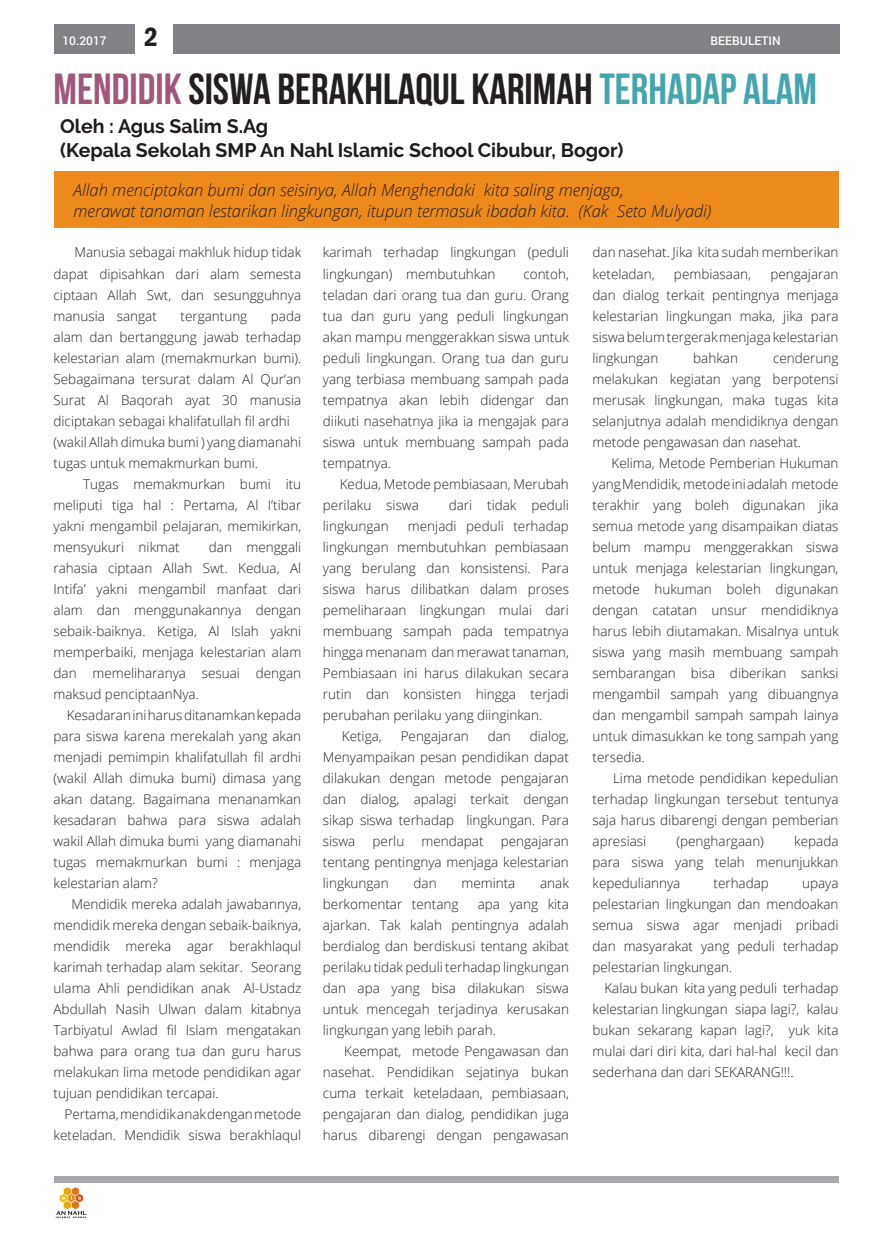
<style>
.page{position:relative;width:893px;height:1234px;background:#fff}
.page>*{position:absolute;margin:0;border:0;box-sizing:border-box;transform-origin:0 0}
.t1{font:700 43.5px "Bebas Neue";color:#231f20}
.t2{font:600 condensed 27px "Franklin Gothic";color:#231f20}
.t3{font:700 19.5px "Raleway";color:#1f1a1c}
.t4{font:italic 300 16.5px "Open Sans";color:#231f20}
.t5{font:300 13.5px/21px "Open Sans";color:#231f20;text-align:justify}
.t6{font:500 12px "Roboto";color:#fff}
.s1{color:#a1577b}
.s2{color:#44a5ae}
</style>
<div class="page">
<img style="left:55px;top:1187px;width:32px;height:32px">
<div style="left:54px;top:24px;width:785px;height:30px;background:#808285"></div>
<div style="left:135px;top:20px;width:38px;height:34px;background:#fff"></div>
<div style="left:54px;top:1176px;width:785px;height:6px;background:#a8a9ad"></div>
<div style="left:54px;top:172px;width:784px;height:56px;background:#ed8a1c"></div>
<p class="t6" style="left:63px;top:33px;width:46px">10.2017</p>
<p class="t2" style="left:144px;top:19px;width:15px">2</p>
<p class="t6" style="left:711px;top:33px;width:71px">BEEBULETIN</p>
<p class="t1" style="left:54px;top:65px;width:765px"><span class="s1">MENDIDIK</span> SISWA BERAKHLAQUL KARIMAH <span class="s2">TERHADAP ALAM</span></p>
<p class="t3" style="left:60px;top:115px;width:210px">Oleh : Agus Salim S.Ag</p>
<p class="t3" style="left:60px;top:139px;width:565px">(Kepala Sekolah SMP An Nahl Islamic School Cibubur, Bogor)</p>
<p class="t4" style="left:73px;top:179px;width:552px">Allah menciptakan bumi dan seisinya, Allah Menghendaki kita saling menjaga,</p>
<p class="t4" style="left:73px;top:200px;width:639px">merawat tanaman lestarikan lingkungan, itupun termasuk ibadah kita. (Kak Seto Mulyadi)</p>
<p class="t5" style="left:54px;top:242px;width:249px;text-indent:21px">Manusia sebagai makhluk hidup tidak dapat dipisahkan dari alam semesta ciptaan Allah Swt, dan sesungguhnya manusia sangat</p>
<p class="t5" style="left:54px;top:305px;width:249px;text-indent:217px">pada alam dan bertanggung jawab terhadap kelestarian alam (memakmurkan bumi).<br>Sebagaimana tersurat dalam Al Qur’an Surat Al Baqorah ayat 30 manusia diciptakan sebagai khalifatullah fil ardhi</p>
<p class="t5" style="left:54px;top:431px;width:249px">(wakil Allah dimuka bumi ) yang diamanahi tugas untuk memakmurkan bumi.</p>
<p class="t5" style="left:54px;top:473px;width:249px;text-indent:30px">Tugas memakmurkan bumi itu meliputi tiga hal : Pertama, Al I’tibar yakni mengambil pelajaran, memikirkan, mensyukuri nikmat</p>
<p class="t5" style="left:180px;top:305px;width:68px">tergantung</p>
<p class="t5" style="left:54px;top:536px;width:249px;text-indent:155px">dan menggali rahasia ciptaan Allah Swt. Kedua, Al Intifa’ yakni mengambil manfaat dari alam dan menggunakannya dengan sebaik-baiknya. Ketiga, Al Islah yakni memperbaiki, menjaga kelestarian alam dan memeliharanya sesuai dengan maksud penciptaanNya.</p>
<p class="t5" style="left:54px;top:704px;width:249px;text-indent:13px">Kesadaran ini harus ditanamkan kepada para siswa karena merekalah yang akan menjadi pemimpin khalifatullah fil ardhi (wakil Allah dimuka bumi) dimasa yang akan datang. Bagaimana menanamkan kesadaran bahwa para siswa adalah wakil Allah dimuka bumi yang diamanahi tugas memakmurkan bumi : menjaga kelestarian alam?</p>
<p class="t5" style="left:54px;top:893px;width:249px;text-indent:18px">Mendidik mereka adalah jawabannya, mendidik mereka dengan sebaik-baiknya, mendidik mereka agar berakhlaqul karimah terhadap alam sekitar. Seorang ulama Ahli pendidikan anak Al-Ustadz Abdullah Nasih Ulwan dalam kitabnya Tarbiyatul Awlad fil Islam mengatakan bahwa para orang tua dan guru harus melakukan lima metode pendidikan agar tujuan pendidikan tercapai.</p>
<p class="t5" style="left:54px;top:1103px;width:249px;text-align:right">Pertama, mendidik anak dengan metode keteladan. Mendidik siswa berakhlaqul</p>
<p class="t5" style="left:323px;top:242px;width:247px">karimah terhadap lingkungan (peduli lingkungan) membutuhkan</p>
<p class="t5" style="left:323px;top:263px;width:248px;text-indent:200px">contoh, teladan dari orang tua dan guru. Orang tua dan guru yang peduli lingkungan akan mampu menggerakkan siswa untuk peduli lingkungan. Orang tua dan guru yang terbiasa membuang sampah pada tempatnya akan lebih didengar dan diikuti nasehatnya jika ia mengajak para siswa untuk membuang sampah pada tempatnya.</p>
<p class="t5" style="left:323px;top:473px;width:247px;text-indent:17px">Kedua, Metode pembiasaan, Merubah perilaku siswa</p>
<p class="t5" style="left:449px;top:494px;width:122px">dari tidak peduli</p>
<p class="t5" style="left:323px;top:515px;width:248px;text-indent:85px">menjadi peduli terhadap lingkungan membutuhkan pembiasaan yang berulang dan konsistensi. Para siswa harus dilibatkan dalam proses pemeliharaan lingkungan mulai dari membuang sampah pada tempatnya hingga menanam dan merawat tanaman, Pembiasaan ini harus dilakukan secara rutin dan konsisten hingga terjadi perubahan perilaku yang diinginkan.</p>
<p class="t5" style="left:342px;top:725px;width:41px">Ketiga,</p>
<p class="t5" style="left:401px;top:725px;width:70px">Pengajaran</p>
<p class="t5" style="left:488px;top:725px;width:25px">dan</p>
<p class="t5" style="left:323px;top:515px;width:67px">lingkungan</p>
<p class="t5" style="left:323px;top:725px;width:248px;text-indent:207px">dialog, Menyampaikan pesan pendidikan dapat dilakukan dengan metode pengajaran dan dialog, apalagi terkait dengan sikap siswa terhadap lingkungan. Para siswa</p>
<p class="t5" style="left:373px;top:830px;width:33px">perlu</p>
<p class="t5" style="left:421px;top:830px;width:64px">mendapat</p>
<p class="t5" style="left:323px;top:830px;width:248px;text-indent:178px">pengajaran tentang pentingnya menjaga kelestarian lingkungan</p>
<p class="t5" style="left:413px;top:872px;width:25px">dan</p>
<p class="t5" style="left:461px;top:872px;width:55px">meminta</p>
<p class="t5" style="left:540px;top:872px;width:30px">anak</p>
<p class="t5" style="left:323px;top:893px;width:137px">berkomentar tentang</p>
<p class="t5" style="left:323px;top:893px;width:248px;text-indent:155px">apa yang kita ajarkan. Tak kalah pentingnya adalah berdialog dan berdiskusi tentang akibat perilaku tidak peduli terhadap lingkungan dan apa yang bisa dilakukan siswa untuk mencegah terjadinya kerusakan lingkungan yang lebih parah.</p>
<p class="t5" style="left:323px;top:1040px;width:248px;text-indent:21px">Keempat, metode Pengawasan dan nasehat. Pendidikan sejatinya bukan cuma terkait keteladaan, pembiasaan, pengajaran dan dialog, pendidikan juga harus dibarengi dengan pengawasan</p>
<p class="t5" style="left:592px;top:242px;width:247px">dan nasehat. Jika kita sudah memberikan keteladan,</p>
<p class="t5" style="left:674px;top:263px;width:79px">pembiasaan,</p>
<p class="t5" style="left:592px;top:263px;width:248px;text-indent:178px">pengajaran dan dialog terkait pentingnya menjaga kelestarian lingkungan maka, jika para siswa belum tergerak menjaga kelestarian lingkungan</p>
<p class="t5" style="left:592px;top:347px;width:247px;text-indent:181px">cenderung melakukan kegiatan yang berpotensi merusak lingkungan, maka tugas kita selanjutnya adalah mendidiknya dengan metode pengawasan dan nasehat.</p>
<p class="t5" style="left:592px;top:452px;width:248px;text-indent:19px">Kelima, Metode Pemberian Hukuman yang Mendidik, metode ini adalah metode terakhir yang boleh digunakan jika semua metode yang disampaikan diatas belum mampu menggerakkan siswa untuk menjaga kelestarian lingkungan, metode hukuman boleh digunakan dengan catatan unsur mendidiknya harus lebih diutamakan. Misalnya untuk siswa yang masih membuang sampah sembarangan bisa diberikan sanksi mengambil sampah yang dibuangnya dan mengambil sampah sampah lainya untuk dimasukkan ke tong sampah yang tersedia.</p>
<p class="t5" style="left:592px;top:767px;width:248px;text-indent:21px">Lima metode pendidikan kepedulian terhadap lingkungan tersebut tentunya saja harus dibarengi dengan pemberian apresiasi</p>
<p class="t5" style="left:693px;top:347px;width:46px">bahkan</p>
<p class="t5" style="left:592px;top:830px;width:248px;text-indent:202px">kepada para siswa yang telah menunjukkan kepeduliannya</p>
<p class="t5" style="left:676px;top:830px;width:89px">(penghargaan)</p>
<p class="t5" style="left:713px;top:872px;width:57px">terhadap</p>
<p class="t5" style="left:592px;top:872px;width:248px;text-indent:209px">upaya pelestarian lingkungan dan mendoakan semua siswa agar menjadi pribadi dan masyarakat yang peduli terhadap pelestarian lingkungan.</p>
<p class="t5" style="left:592px;top:977px;width:248px;text-indent:12px">Kalau bukan kita yang peduli terhadap kelestarian lingkungan siapa lagi?, kalau bukan sekarang kapan lagi?, yuk kita mulai dari diri kita, dari hal-hal kecil dan sederhana dan dari SEKARANG!!!.</p>
</div>
